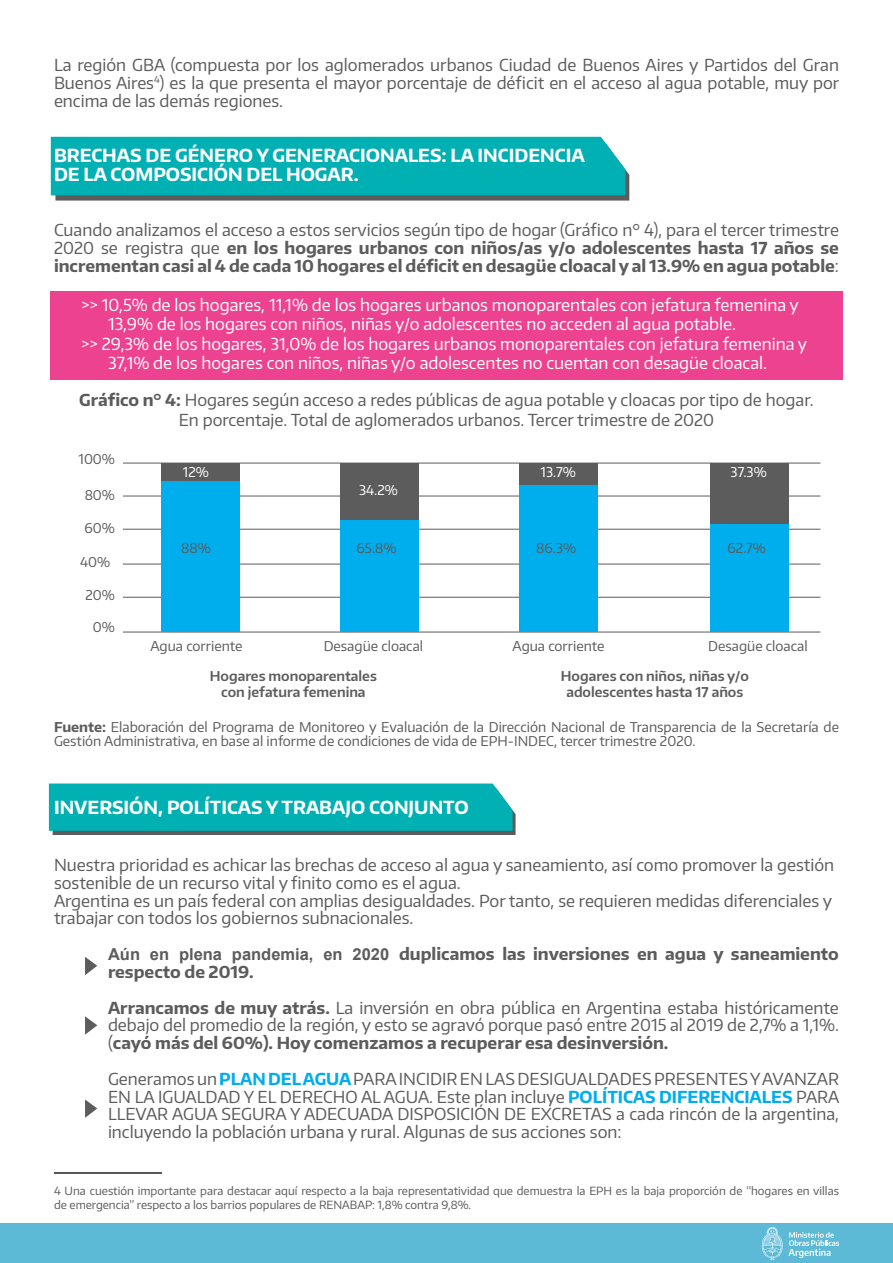
<style>
.page{position:relative;width:893px;height:1263px;background:#fff}
.page>*{position:absolute;margin:0;border:0;box-sizing:border-box;transform-origin:0 0}
.texto{font:700 18px "Encode Sans";color:#fff}
.texto-2{font:16.5px/17.9px "Encode Sans";color:#5c5c5c}
.Bulleteos{font:16.5px/17.9px "Encode Sans";color:#5c5c5c;text-align:justify}
.texto-3{font:16.5px/19.5px "Encode Sans";color:#fff}
.texto-4{font:700 16.5px/17.9px "Encode Sans";color:#5c5c5c;text-align:justify}
.Bulleteos-2{font:700 16.5px/17.9px "Encode Sans";color:#5c5c5c}
.texto-5{font:13.5px/14.5px "Encode Sans";color:#5c5c5c}
.t1{font:600 13.5px/16.2px "Encode Sans";color:#5c5c5c;text-align:center}
.t2{font:13.5px "Encode Sans";color:#fff}
.PIE_DE_PAGINA{font:11.25px/13.5px "Encode Sans";color:#5c5c5c}
.s1{font-weight:400}
.s2{font-weight:700}
.s3{font-family:"Arial"}
.s4{font-weight:700;color:#00aded}
</style>
<div class="page">
<div style="left:0;top:1223px;width:893px;height:40px;background:#5cbad6"></div>
<svg style="left:762px;top:1227px;width:21px;height:33px"></svg>
<svg style="left:789px;top:1232px;width:50px;height:26px"></svg>
<svg style="left:49px;top:783px;width:467px;height:52px;background:#0eabad"></svg>
<hr style="left:123px;top:632px;width:697px;height:1px;background:#5c5c5c">
<hr style="left:123px;top:597px;width:697px;height:1px;background:#5c5c5c">
<hr style="left:123px;top:564px;width:697px;height:1px;background:#5c5c5c">
<hr style="left:123px;top:529px;width:697px;height:1px;background:#5c5c5c">
<hr style="left:123px;top:496px;width:697px;height:1px;background:#5c5c5c">
<hr style="left:123px;top:463px;width:697px;height:1px;background:#5c5c5c">
<div style="left:50px;top:291px;width:792px;height:88px;background:#ed428f"></div>
<svg style="left:51px;top:137px;width:578px;height:64px;background:#0caaad"></svg>
<hr style="left:54px;top:1172px;width:108px;height:2px;background:#231f20">
<div style="left:161px;top:463px;width:78px;height:18px;background:#5c5c5c"></div>
<div style="left:340px;top:463px;width:78px;height:57px;background:#5c5c5c"></div>
<div style="left:520px;top:463px;width:78px;height:22px;background:#5c5c5c"></div>
<div style="left:710px;top:463px;width:78px;height:61px;background:#5c5c5c"></div>
<div style="left:161px;top:481px;width:78px;height:150px;background:#00aded"></div>
<div style="left:340px;top:520px;width:78px;height:111px;background:#00aded"></div>
<div style="left:520px;top:485px;width:78px;height:146px;background:#00aded"></div>
<div style="left:710px;top:524px;width:78px;height:107px;background:#00aded"></div>
<svg style="left:85px;top:957px;width:12px;height:18px"></svg>
<svg style="left:85px;top:1016px;width:12px;height:19px"></svg>
<svg style="left:85px;top:1099px;width:12px;height:19px"></svg>
<p class="texto-2" style="left:54px;top:55px;width:787px;text-align:justify">La región GBA (compuesta por los aglomerados urbanos Ciudad de Buenos Aires y Partidos del Gran Buenos Aires<sup>4</sup>) es la que presenta el mayor porcentaje de déficit en el acceso al agua potable, muy por encima de las demás regiones.</p>
<p class="texto" style="left:54px;top:143px;width:532px">BRECHAS DE GÉNERO Y GENERACIONALES: LA INCIDENCIA</p>
<p class="texto" style="left:54px;top:163px;width:306px">DE LA COMPOSICIÓN DEL HOGAR.</p>
<p class="texto-4" style="left:54px;top:221px;width:786px"><span class="s1">Cuando analizamos el acceso a estos servicios según tipo de hogar (Gráfico n° 4), para el tercer trimestre 2020 se registra que</span> en los hogares urbanos con niños/as y/o adolescentes hasta 17 años se incrementan casi al 4 de cada 10 hogares el déficit en desagüe cloacal y al 13.9% en agua potable<span class="s1">:</span></p>
<p class="texto-3" style="left:108px;top:294px;width:692px;text-indent:-27px">&gt;&gt; 10,5% de los hogares, 11,1% de los hogares urbanos monoparentales con jefatura femenina y<br>13,9% de los hogares con niños, niñas y/o adolescentes no acceden al agua potable.</p>
<p class="texto-3" style="left:108px;top:333px;width:701px;text-indent:-27px">&gt;&gt; 29,3% de los hogares, 31,0% de los hogares urbanos monoparentales con jefatura femenina y<br>37,1% de los hogares con niños, niñas y/o adolescentes no cuentan con desagüe cloacal.</p>
<p class="texto-2" style="left:79px;top:391px;width:736px"><span class="s2">Gráfico n° 4:</span> Hogares según acceso a redes públicas de agua potable y cloacas por tipo de hogar.</p>
<p class="texto-2" style="left:179px;top:410px;width:537px">En porcentaje. Total de aglomerados urbanos. Tercer trimestre de 2020</p>
<p class="texto-5" style="left:79px;top:451px;width:38px">100%</p>
<p class="texto-5" style="left:85px;top:487px;width:32px">80%</p>
<p class="texto-5" style="left:85px;top:520px;width:32px">60%</p>
<p class="texto-5" style="left:80px;top:555px;width:32px">40%</p>
<p class="texto-5" style="left:86px;top:587px;width:31px">20%</p>
<p class="texto-5" style="left:93px;top:619px;width:24px">0%</p>
<p class="t2" style="left:183px;top:463px;width:27px">12%</p>
<p class="t2" style="left:359px;top:481px;width:40px">34.2%</p>
<p class="t2" style="left:541px;top:463px;width:37px">13.7%</p>
<p class="t2" style="left:730px;top:463px;width:38px">37.3%</p>
<p class="texto-5" style="left:181px;top:541px;width:31px">88%</p>
<p class="texto-5" style="left:357px;top:541px;width:42px">65.8%</p>
<p class="texto-5" style="left:536px;top:541px;width:42px">86.3%</p>
<p class="texto-5" style="left:728px;top:541px;width:40px">62.7%</p>
<p class="texto-5" style="left:151px;top:638px;width:94px">Agua corriente</p>
<p class="texto-5" style="left:324px;top:638px;width:101px">Desagüe cloacal</p>
<p class="texto-5" style="left:513px;top:638px;width:94px">Agua corriente</p>
<p class="texto-5" style="left:708px;top:638px;width:101px">Desagüe cloacal</p>
<p class="t1" style="left:210px;top:667px;width:168px">Hogares monoparentales con jefatura femenina</p>
<p class="t1" style="left:561px;top:667px;width:189px">Hogares con niños, niñas y/o adolescentes hasta 17 años</p>
<p class="texto-5" style="left:54px;top:719px;width:786px"><span class="s2">Fuente:</span> Elaboración del Programa de Monitoreo y Evaluación de la Dirección Nacional de Transparencia de la Secretaría de<br>Gestión Administrativa, en base al informe de condiciones de vida de EPH-INDEC, tercer trimestre 2020.</p>
<p class="texto" style="left:54px;top:796px;width:416px">INVERSIÓN, POLÍTICAS Y TRABAJO CONJUNTO</p>
<p class="texto-2" style="left:54px;top:855px;width:782px">Nuestra prioridad es achicar las brechas de acceso al agua y saneamiento, así como promover la gestión sostenible de un recurso vital y finito como es el agua.</p>
<p class="texto-2" style="left:54px;top:891px;width:779px">Argentina es un país federal con amplias desigualdades. Por tanto, se requieren medidas diferenciales y trabajar con todos los gobiernos subnacionales.</p>
<p class="Bulleteos-2" style="left:108px;top:944px;width:732px"><span class="s3">Aún en plena pandemia, en 2020</span> duplicamos las inversiones en agua y saneamiento respecto de 2019.</p>
<p class="Bulleteos" style="left:108px;top:998px;width:732px"><span class="s2">Arrancamos de muy atrás.</span> La inversión en obra pública en Argentina estaba históricamente debajo del promedio de la región, y esto se agravó porque pasó entre 2015 al 2019 de 2,7% a 1,1%. (<span class="s2">cayó más del 60%). Hoy comenzamos a recuperar esa desinversión.</span></p>
<p class="Bulleteos" style="left:108px;top:1069px;width:733px">Generamos un<span class="s4">PLAN DEL AGUA</span> PARA INCIDIREN LAS DESIGUALDADES PRESENTES Y AVANZAR EN LA IGUALDAD Y EL DERECHO AL AGUA. Este plan incluye <span class="s4">POLÍTICAS DIFERENCIALES</span> PARA LLEVAR AGUA SEGURA Y ADECUADA DISPOSICIÓN DE EXCRETAS a cada rincón de la argentina, incluyendo la población urbana y rural. Algunas de sus acciones son:</p>
<p class="PIE_DE_PAGINA" style="left:54px;top:1184px;width:786px">4 Una cuestión importante para destacar aquí respecto a la baja representatividad que demuestra la EPH es la baja proporción de “hogares en villas de emergencia” respecto a los barrios populares de RENABAP: 1,8% contra 9,8%.</p>
</div>
